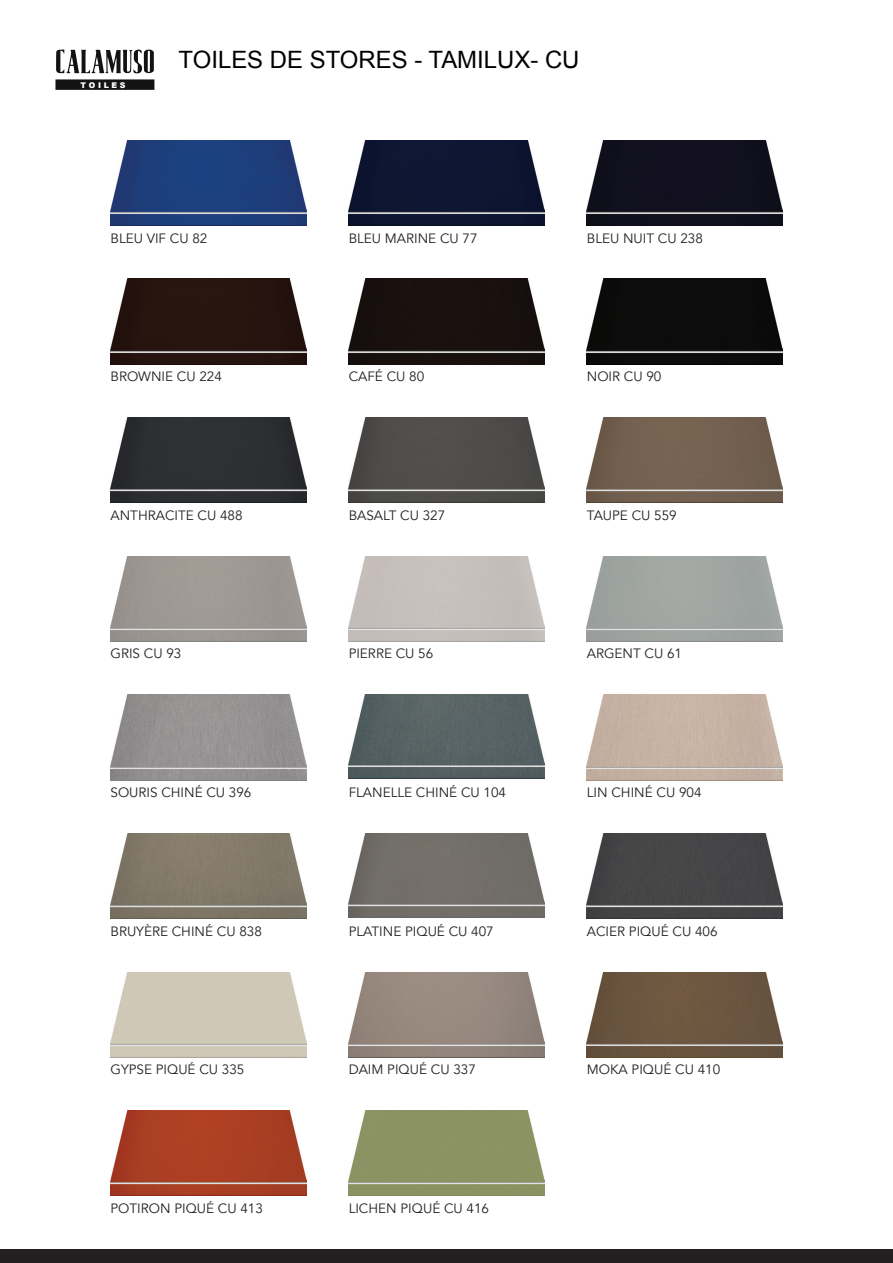
<style>
.page{position:relative;width:893px;height:1263px;background:#fff}
.page>*{position:absolute;margin:0;border:0;box-sizing:border-box;transform-origin:0 0}
.t1{font:23.85px "Arial";color:#000}
.t2{font:13.5px "Avenir";color:#231f20}
.t3{font:900 7.8px "Arial";color:#fff}
</style>
<div class="page">
<img style="left:111px;top:140px;width:195px;height:85px">
<img style="left:111px;top:695px;width:195px;height:85px">
<img style="left:111px;top:418px;width:195px;height:85px">
<img style="left:111px;top:972px;width:195px;height:85px">
<img style="left:111px;top:279px;width:195px;height:85px">
<img style="left:111px;top:834px;width:195px;height:85px">
<img style="left:111px;top:556px;width:195px;height:85px">
<img style="left:111px;top:1111px;width:195px;height:85px">
<img style="left:349px;top:140px;width:195px;height:85px">
<img style="left:349px;top:695px;width:195px;height:83px">
<img style="left:349px;top:418px;width:195px;height:85px">
<img style="left:349px;top:972px;width:195px;height:85px">
<img style="left:349px;top:279px;width:195px;height:85px">
<img style="left:349px;top:834px;width:195px;height:84px">
<img style="left:349px;top:556px;width:195px;height:85px">
<img style="left:349px;top:1111px;width:195px;height:85px">
<img style="left:587px;top:140px;width:195px;height:85px">
<img style="left:587px;top:695px;width:195px;height:85px">
<img style="left:587px;top:418px;width:195px;height:85px">
<img style="left:587px;top:972px;width:195px;height:85px">
<img style="left:587px;top:279px;width:195px;height:85px">
<img style="left:587px;top:834px;width:195px;height:85px">
<img style="left:587px;top:556px;width:195px;height:85px">
<svg style="left:55px;top:79px;width:99px;height:11px"></svg>
<svg style="left:56px;top:50px;width:98px;height:23px"></svg>
<div style="left:0;top:1249px;width:893px;height:14px;background:#231f20"></div>
<p class="t3" style="left:81px;top:79px;width:46px">T O I L E S</p>
<p class="t1" style="left:179px;top:44px;width:402px">TOILES DE STORES - TAMILUX- CU</p>
<p class="t2" style="left:111px;top:230px;width:98px">BLEU VIF CU 82</p>
<p class="t2" style="left:349px;top:230px;width:130px">BLEU MARINE CU 77</p>
<p class="t2" style="left:587px;top:230px;width:118px">BLEU NUIT CU 238</p>
<p class="t2" style="left:111px;top:368px;width:113px">BROWNIE CU 224</p>
<p class="t2" style="left:349px;top:368px;width:77px">CAFÉ CU 80</p>
<p class="t2" style="left:587px;top:368px;width:76px">NOIR CU 90</p>
<p class="t2" style="left:111px;top:507px;width:134px">ANTHRACITE CU 488</p>
<p class="t2" style="left:349px;top:507px;width:98px">BASALT CU 327</p>
<p class="t2" style="left:587px;top:507px;width:91px">TAUPE CU 559</p>
<p class="t2" style="left:111px;top:646px;width:72px">GRIS CU 93</p>
<p class="t2" style="left:349px;top:646px;width:86px">PIERRE CU 56</p>
<p class="t2" style="left:587px;top:646px;width:97px">ARGENT CU 61</p>
<p class="t2" style="left:111px;top:784px;width:142px">SOURIS CHINÉ CU 396</p>
<p class="t2" style="left:349px;top:784px;width:159px">FLANELLE CHINÉ CU 104</p>
<p class="t2" style="left:587px;top:784px;width:116px">LIN CHINÉ CU 904</p>
<p class="t2" style="left:111px;top:923px;width:153px">BRUYÈRE CHINÉ CU 838</p>
<p class="t2" style="left:349px;top:923px;width:147px">PLATINE PIQUÉ CU 407</p>
<p class="t2" style="left:587px;top:923px;width:132px">ACIER PIQUÉ CU 406</p>
<p class="t2" style="left:111px;top:1062px;width:135px">GYPSE PIQUÉ CU 335</p>
<p class="t2" style="left:349px;top:1062px;width:129px">DAIM PIQUÉ CU 337</p>
<p class="t2" style="left:587px;top:1062px;width:135px">MOKA PIQUÉ CU 410</p>
<p class="t2" style="left:111px;top:1200px;width:154px">POTIRON PIQUÉ CU 413</p>
<p class="t2" style="left:349px;top:1200px;width:142px">LICHEN PIQUÉ CU 416</p>
</div>
